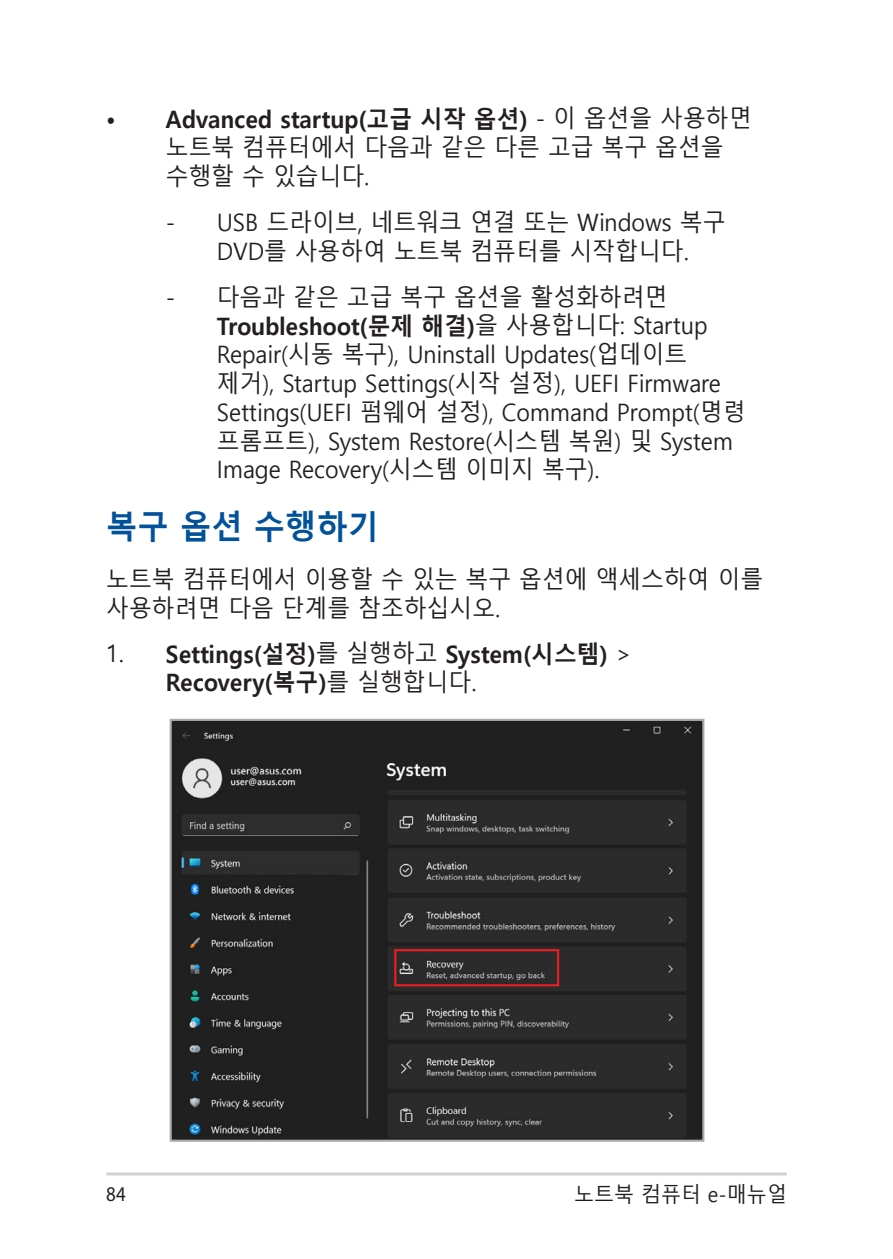
<style>
.page{position:relative;width:893px;height:1259px;background:#fff}
.page>*{position:absolute;margin:0;border:0;box-sizing:border-box;transform-origin:0 0}
.t1{font:700 33px "Malgun Gothic";color:#01529a;scale:.95 1}
.t2{font:24px/28.8px "Malgun Gothic";color:#231f20;scale:.95 1}
.t3{font:700 24px/28.8px "Malgun Gothic";color:#231f20;scale:.95 1}
.t4{font:21px "Malgun Gothic";color:#231f20;scale:.95 1}
.t5{font:21px "Myriad Pro";color:#231f20;scale:.9 1}
.s1{font-weight:700}
.s2{font-weight:400}
</style>
<div class="page">
<hr style="left:106px;top:1172px;width:681px;height:3px;background:#d1d2d4">
<img style="left:173px;top:722px;width:528px;height:416px">
<div style="left:170px;top:719px;width:534px;height:422px;border:2px solid #a8a9ad"></div>
<div style="left:394px;top:949px;width:165px;height:37px;border:2px solid #ee1d23"></div>
<p class="t2" style="left:166px;top:105px;width:618px;text-indent:-60px"><span class="s1">• Advanced startup(고급 시작 옵션)</span> - 이 옵션을 사용하면 노트북 컴퓨터에서 다음과 같은 다른 고급 복구 옵션을 수행할 수 있습니다.</p>
<p class="t2" style="left:217px;top:208px;width:537px;text-indent:-51px">- USB 드라이브, 네트워크 연결 또는 Windows 복구<br>DVD를 사용하여 노트북 컴퓨터를 시작합니다.</p>
<p class="t2" style="left:217px;top:283px;width:558px;text-indent:-51px">- 다음과 같은 고급 복구 옵션을 활성화하려면 <span class="s1">Troubleshoot(문제 해결)</span>을 사용합니다: Startup Repair(시동 복구), Uninstall Updates(업데이트 제거), Startup Settings(시작 설정), UEFI Firmware Settings(UEFI 펌웨어 설정), Command Prompt(명령 프롬프트), System Restore(시스템 복원) 및 System Image Recovery(시스템 이미지 복구).</p>
<h1 class="t1" style="left:106px;top:508px;width:289px">복구 옵션 수행하기</h1>
<p class="t2" style="left:106px;top:565px;width:693px">노트북 컴퓨터에서 이용할 수 있는 복구 옵션에 액세스하여 이를 사용하려면 다음 단계를 참조하십시오.</p>
<p class="t3" style="left:166px;top:639px;width:492px;text-indent:-60px"><span class="s2">1.</span> Settings(설정)<span class="s2">를 실행하고</span> System(시스템) <span class="s2">&gt;<br></span>Recovery(복구)<span class="s2">를 실행합니다.</span></p>
<p class="t5" style="left:106px;top:1180px;width:23px">84</p>
<p class="t4" style="left:574px;top:1182px;width:225px">노트북 컴퓨터 e-매뉴얼</p>
</div>
